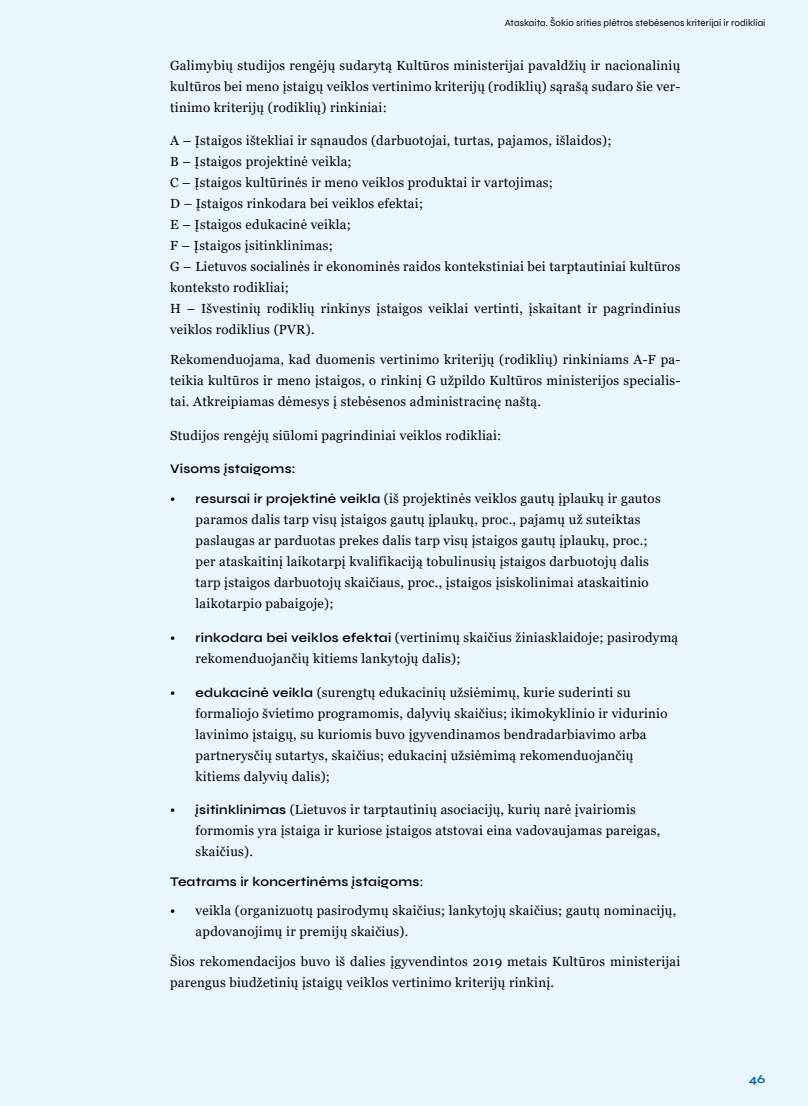
<style>
.page{position:relative;width:808px;height:1106px;background:#eaf6fe}
.page>*{position:absolute;margin:0;border:0;box-sizing:border-box;transform-origin:0 0}
.t1{font:13.2px/21px "Georgia";letter-spacing:.02em;color:#000}
.t2{font:600 13.2px "Syne";letter-spacing:.02em;color:#000}
.t3{font:700 12px "Syne";color:#006da3}
.t4{font:9.75px "Syne";letter-spacing:.005em;color:#000}
.s1{font-family:"Syne";font-weight:600}
.s2{font-family:"Georgia";font-weight:400}
</style>
<div class="page">
<p class="t4" style="left:505px;top:17px;width:262px">Ataskaita. Šokio srities plėtros stebėsenos kriterijai ir rodikliai</p>
<p class="t1" style="left:170px;top:55px;width:512px;text-align:justify">Galimybių studijos rengėjų sudarytą Kultūros ministerijai pavaldžių ir nacionalinių kultūros bei meno įstaigų veiklos vertinimo kriterijų (rodiklių) sąrašą sudaro šie ver&shy;tinimo kriterijų (rodiklių) rinkiniai:</p>
<p class="t1" style="left:170px;top:130px;width:512px">A – Įstaigos ištekliai ir sąnaudos (darbuotojai, turtas, pajamos, išlaidos);<br>B – Įstaigos projektinė veikla;<br>C – Įstaigos kultūrinės ir meno veiklos produktai ir vartojimas;<br>D – Įstaigos rinkodara bei veiklos efektai;<br>E – Įstaigos edukacinė veikla;<br>F – Įstaigos įsitinklinimas;<br>G – Lietuvos socialinės ir ekonominės raidos kontekstiniai bei tarptautiniai kultūros konteksto rodikliai;<br>H – Išvestinių rodiklių rinkinys įstaigos veiklai vertinti, įskaitant ir pagrindinius veiklos rodiklius (PVR).</p>
<p class="t1" style="left:170px;top:349px;width:512px;text-align:justify">Rekomenduojama, kad duomenis vertinimo kriterijų (rodiklių) rinkiniams A-F pa&shy;teikia kultūros ir meno įstaigos, o rinkinį G užpildo Kultūros ministerijos specialis&shy;tai. Atkreipiamas dėmesys į stebėsenos administracinę naštą.</p>
<p class="t1" style="left:170px;top:425px;width:333px">Studijos rengėjų siūlomi pagrindiniai veiklos rodikliai:</p>
<p class="t2" style="left:170px;top:461px;width:127px">Visoms įstaigoms:</p>
<p class="t1" style="left:196px;top:488px;width:467px;text-indent:-26px">• <span class="s1">resursai ir projektinė veikla</span> (iš projektinės veiklos gautų įplaukų ir gautos paramos dalis tarp visų įstaigos gautų įplaukų, proc., pajamų už suteiktas paslaugas ar parduotas prekes dalis tarp visų įstaigos gautų įplaukų, proc.; per ataskaitinį laikotarpį kvalifikaciją tobulinusių įstaigos darbuotojų dalis tarp įstaigos darbuotojų skaičiaus, proc., įstaigos įsiskolinimai ataskaitinio laikotarpio pabaigoje);</p>
<p class="t1" style="left:196px;top:627px;width:484px;text-indent:-26px">• <span class="s1">rinkodara bei veiklos efektai</span> (vertinimų skaičius žiniasklaidoje; pasirodymą rekomenduojančių kitiems lankytojų dalis);</p>
<p class="t1" style="left:196px;top:682px;width:473px;text-indent:-26px">• <span class="s1">edukacinė veikla</span> (surengtų edukacinių užsiėmimų, kurie suderinti su formaliojo švietimo programomis, dalyvių skaičius; ikimokyklinio ir vidurinio lavinimo įstaigų, su kuriomis buvo įgyvendinamos bendradarbiavimo arba partnerysčių sutartys, skaičius; edukacinį užsiėmimą rekomenduojančių kitiems dalyvių dalis);</p>
<p class="t1" style="left:196px;top:799px;width:466px;text-indent:-26px">• <span class="s1">įsitinklinimas</span> (Lietuvos ir tarptautinių asociacijų, kurių narė įvairiomis formomis yra įstaiga ir kuriose įstaigos atstovai eina vadovaujamas pareigas, skaičius).</p>
<p class="t2" style="left:170px;top:873px;width:255px">Teatrams ir koncertinėms įstaigoms<span class="s2">:</span></p>
<p class="t1" style="left:196px;top:900px;width:482px;text-indent:-26px">• veikla (organizuotų pasirodymų skaičius; lankytojų skaičius; gautų nominacijų, apdovanojimų ir premijų skaičius).</p>
<p class="t1" style="left:170px;top:951px;width:512px">Šios rekomendacijos buvo iš dalies įgyvendintos 2019 metais Kultūros ministerijai parengus biudžetinių įstaigų veiklos vertinimo kriterijų rinkinį.</p>
<p class="t3" style="left:749px;top:1071px;width:18px">46</p>
</div>
